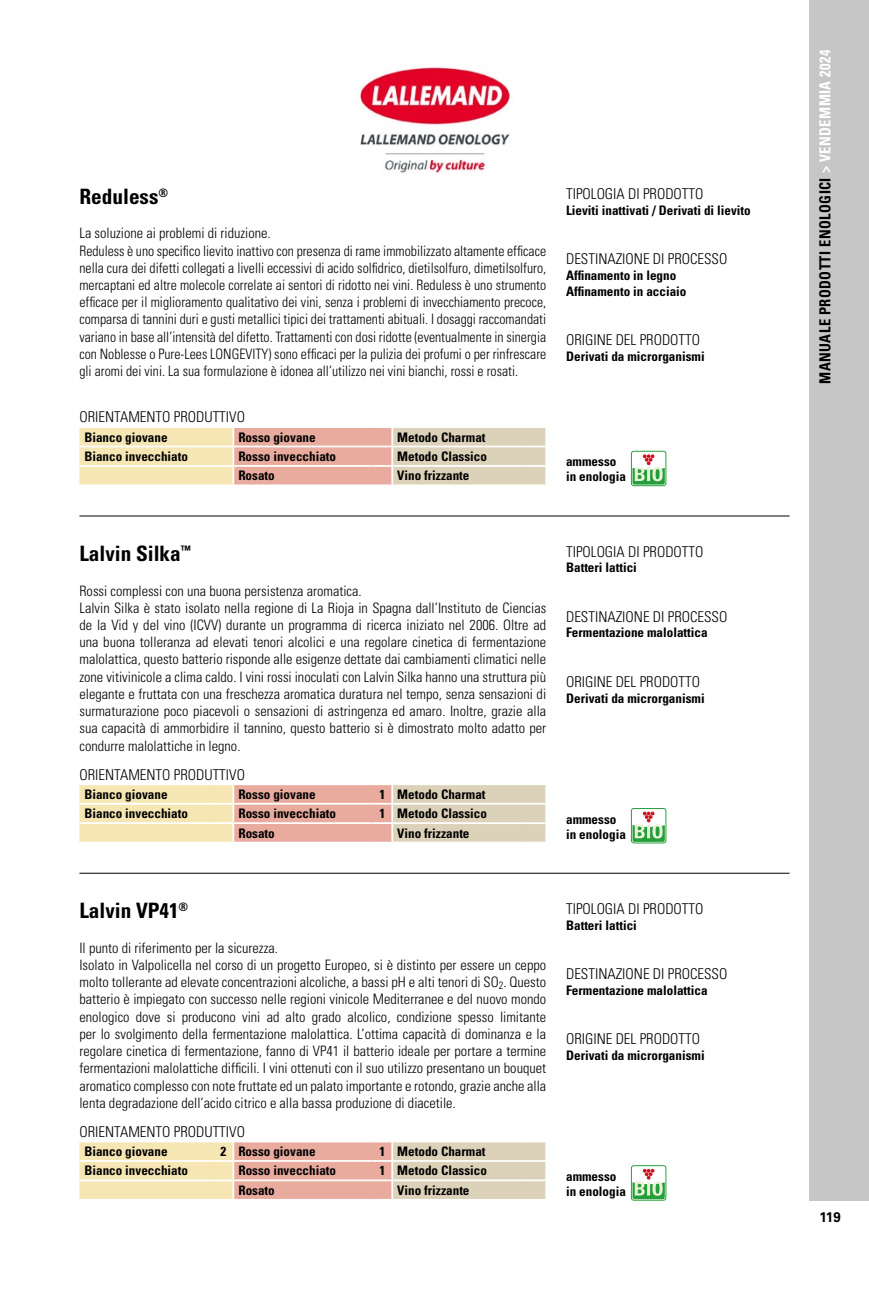
<style>
.page{position:relative;width:869px;height:1290px;background:#fff}
.page>*{position:absolute;margin:0;border:0;box-sizing:border-box;transform-origin:0 0}
.t1{font:700 condensed 21.18px "Univers LT Std";color:#000}
.t2{font:700 condensed 15.22px "Univers LT Std";letter-spacing:.03em;color:#000;scale:.95 1}
.t3{font:300 condensed 14.88px "Univers LT Std";color:#000}
.t4{font:300 condensed 14.35px/17.2px "Univers LT Std";color:#000}
.t5{font:700 14px "Univers LT Std";color:#000;scale:.95 1}
.t6{font:700 condensed 13.12px/14.9px "Univers LT Std";color:#000}
.s1{color:#fff}
</style>
<div class="page">
<div style="left:809px;top:0;width:59px;height:1200px;background:#c6c6c6"></div>
<hr style="left:79px;top:515px;width:710px;height:1px;background:#000">
<hr style="left:79px;top:873px;width:710px;height:1px;background:#000">
<svg style="left:79px;top:1141px;width:467px;height:59px;background:#ead0b7"></svg>
<svg style="left:630px;top:1165px;width:36px;height:35px"></svg>
<svg style="left:79px;top:427px;width:467px;height:58px;background:#eacfb4"></svg>
<hr style="left:392px;top:465px;width:134px;height:2px;background:#fff">
<hr style="left:392px;top:484px;width:134px;height:2px;background:#fff">
<hr style="left:526px;top:484px;width:21px;height:2px;background:#fff">
<svg style="left:630px;top:451px;width:36px;height:35px"></svg>
<svg style="left:79px;top:784px;width:467px;height:59px;background:#ead0b7"></svg>
<svg style="left:630px;top:808px;width:36px;height:35px"></svg>
<img style="left:359px;top:67px;width:152px;height:107px">
<h1 class="t1" style="left:79px;top:183px;width:90px">Reduless<sup>®</sup></h1>
<p class="t4" style="left:79px;top:225px;width:468px">La soluzione ai problemi di riduzione.<br>Reduless è uno specifico lievito inattivo con presenza di rame immobilizzato altamente efficace nella cura dei difetti collegati a livelli eccessivi di acido solfidrico, dietilsolfuro, dimetilsolfuro, mercaptani ed altre molecole correlate ai sentori di ridotto nei vini. Reduless è uno strumento efficace per il miglioramento qualitativo dei vini, senza i problemi di invecchiamento precoce, comparsa di tannini duri e gusti metallici tipici dei trattamenti abituali. I dosaggi raccomandati variano in base all’intensità del difetto. Trattamenti con dosi ridotte (eventualmente in sinergia con Noblesse o Pure-Lees LONGEVITY) sono efficaci per la pulizia dei profumi o per rinfrescare gli aromi dei vini. La sua formulazione è idonea all’utilizzo nei vini bianchi, rossi e rosati.</p>
<p class="t3" style="left:79px;top:408px;width:167px">ORIENTAMENTO PRODUTTIVO</p>
<p class="t3" style="left:566px;top:185px;width:139px">TIPOLOGIA DI PRODOTTO</p>
<p class="t6" style="left:566px;top:203px;width:186px">Lieviti inattivati / Derivati di lievito</p>
<p class="t3" style="left:566px;top:250px;width:163px">DESTINAZIONE DI PROCESSO</p>
<p class="t6" style="left:566px;top:268px;width:122px;line-height:15.8px">Affinamento in legno<br>Affinamento in acciaio</p>
<p class="t3" style="left:566px;top:331px;width:135px">ORIGINE DEL PRODOTTO</p>
<p class="t6" style="left:566px;top:349px;width:140px">Derivati da microrganismi</p>
<p class="t6" style="left:84px;top:429px;width:85px">Bianco giovane</p>
<p class="t6" style="left:238px;top:429px;width:79px">Rosso giovane</p>
<p class="t6" style="left:397px;top:429px;width:90px">Metodo Charmat</p>
<p class="t6" style="left:84px;top:449px;width:105px">Bianco invecchiato</p>
<p class="t6" style="left:238px;top:449px;width:99px">Rosso invecchiato</p>
<p class="t6" style="left:397px;top:449px;width:91px">Metodo Classico</p>
<p class="t6" style="left:238px;top:468px;width:38px">Rosato</p>
<p class="t6" style="left:397px;top:468px;width:74px">Vino frizzante</p>
<p class="t6" style="left:566px;top:454px;width:61px">ammesso in enologia</p>
<h1 class="t1" style="left:79px;top:541px;width:113px">Lalvin Silka<sup>™</sup></h1>
<p class="t4" style="left:79px;top:582px;width:468px">Rossi complessi con una buona persistenza aromatica.<br>Lalvin Silka è stato isolato nella regione di La Rioja in Spagna dall’Instituto de Ciencias de la Vid y del vino (ICVV) durante un programma di ricerca iniziato nel 2006. Oltre ad una buona tolleranza ad elevati tenori alcolici e una regolare cinetica di fermentazione malolattica, questo batterio risponde alle esigenze dettate dai cambiamenti climatici nelle zone vitivinicole a clima caldo. I vini rossi inoculati con Lalvin Silka hanno una struttura più elegante e fruttata con una freschezza aromatica duratura nel tempo, senza sensazioni di surmaturazione poco piacevoli o sensazioni di astringenza ed amaro. Inoltre, grazie alla sua capacità di ammorbidire il tannino, questo batterio si è dimostrato molto adatto per condurre malolattiche in legno.</p>
<p class="t3" style="left:79px;top:765px;width:167px">ORIENTAMENTO PRODUTTIVO</p>
<p class="t3" style="left:566px;top:542px;width:139px">TIPOLOGIA DI PRODOTTO</p>
<p class="t6" style="left:566px;top:560px;width:72px">Batteri lattici</p>
<p class="t3" style="left:566px;top:607px;width:163px">DESTINAZIONE DI PROCESSO</p>
<p class="t6" style="left:566px;top:625px;width:143px">Fermentazione malolattica</p>
<p class="t3" style="left:566px;top:672px;width:135px">ORIGINE DEL PRODOTTO</p>
<p class="t6" style="left:566px;top:690px;width:140px">Derivati da microrganismi</p>
<p class="t6" style="left:84px;top:786px;width:85px">Bianco giovane</p>
<p class="t6" style="left:238px;top:786px;width:79px">Rosso giovane</p>
<p class="t6" style="left:379px;top:786px;width:108px">1 Metodo Charmat</p>
<p class="t6" style="left:84px;top:806px;width:105px">Bianco invecchiato</p>
<p class="t6" style="left:238px;top:806px;width:99px">Rosso invecchiato</p>
<p class="t6" style="left:379px;top:806px;width:109px">1 Metodo Classico</p>
<p class="t6" style="left:238px;top:825px;width:38px">Rosato</p>
<p class="t6" style="left:397px;top:825px;width:74px">Vino frizzante</p>
<p class="t6" style="left:566px;top:811px;width:61px">ammesso in enologia</p>
<h1 class="t1" style="left:79px;top:898px;width:110px">Lalvin VP41<sup>®</sup></h1>
<p class="t4" style="left:79px;top:939px;width:468px">Il punto di riferimento per la sicurezza.<br>Isolato in Valpolicella nel corso di un progetto Europeo, si è distinto per essere un ceppo molto tollerante ad elevate concentrazioni alcoliche, a bassi pH e alti tenori di SO<sub>2</sub>. Questo batterio è impiegato con successo nelle regioni vinicole Mediterranee e del nuovo mondo enologico dove si producono vini ad alto grado alcolico, condizione spesso limitante per lo svolgimento della fermentazione malolattica. L’ottima capacità di dominanza e la regolare cinetica di fermentazione, fanno di VP41 il batterio ideale per portare a termine fermentazioni malolattiche difficili. I vini ottenuti con il suo utilizzo presentano un bouquet aromatico complesso con note fruttate ed un palato importante e rotondo, grazie anche alla lenta degradazione dell’acido citrico e alla bassa produzione di diacetile.</p>
<p class="t3" style="left:79px;top:1122px;width:167px">ORIENTAMENTO PRODUTTIVO</p>
<p class="t3" style="left:566px;top:899px;width:139px">TIPOLOGIA DI PRODOTTO</p>
<p class="t6" style="left:566px;top:917px;width:72px">Batteri lattici</p>
<p class="t3" style="left:566px;top:965px;width:163px">DESTINAZIONE DI PROCESSO</p>
<p class="t6" style="left:566px;top:982px;width:143px">Fermentazione malolattica</p>
<p class="t3" style="left:566px;top:1030px;width:135px">ORIGINE DEL PRODOTTO</p>
<p class="t6" style="left:566px;top:1047px;width:140px">Derivati da microrganismi</p>
<p class="t6" style="left:84px;top:1144px;width:85px">Bianco giovane</p>
<p class="t6" style="left:220px;top:1144px;width:97px">2 Rosso giovane</p>
<p class="t6" style="left:379px;top:1144px;width:108px">1 Metodo Charmat</p>
<p class="t6" style="left:84px;top:1163px;width:105px">Bianco invecchiato</p>
<p class="t6" style="left:238px;top:1163px;width:99px">Rosso invecchiato</p>
<p class="t6" style="left:379px;top:1163px;width:109px">1 Metodo Classico</p>
<p class="t6" style="left:238px;top:1182px;width:38px">Rosato</p>
<p class="t6" style="left:397px;top:1182px;width:74px">Vino frizzante</p>
<p class="t6" style="left:566px;top:1169px;width:61px">ammesso in enologia</p>
<p class="t2" style="left:815px;top:384px;width:353px;rotate:-90deg">MANUALE PRODOTTI ENOLOGICI <span class="s1">&gt; VENDEMMIA 2024</span></p>
<p class="t5" style="left:819px;top:1209px;width:24px">119</p>
</div>
